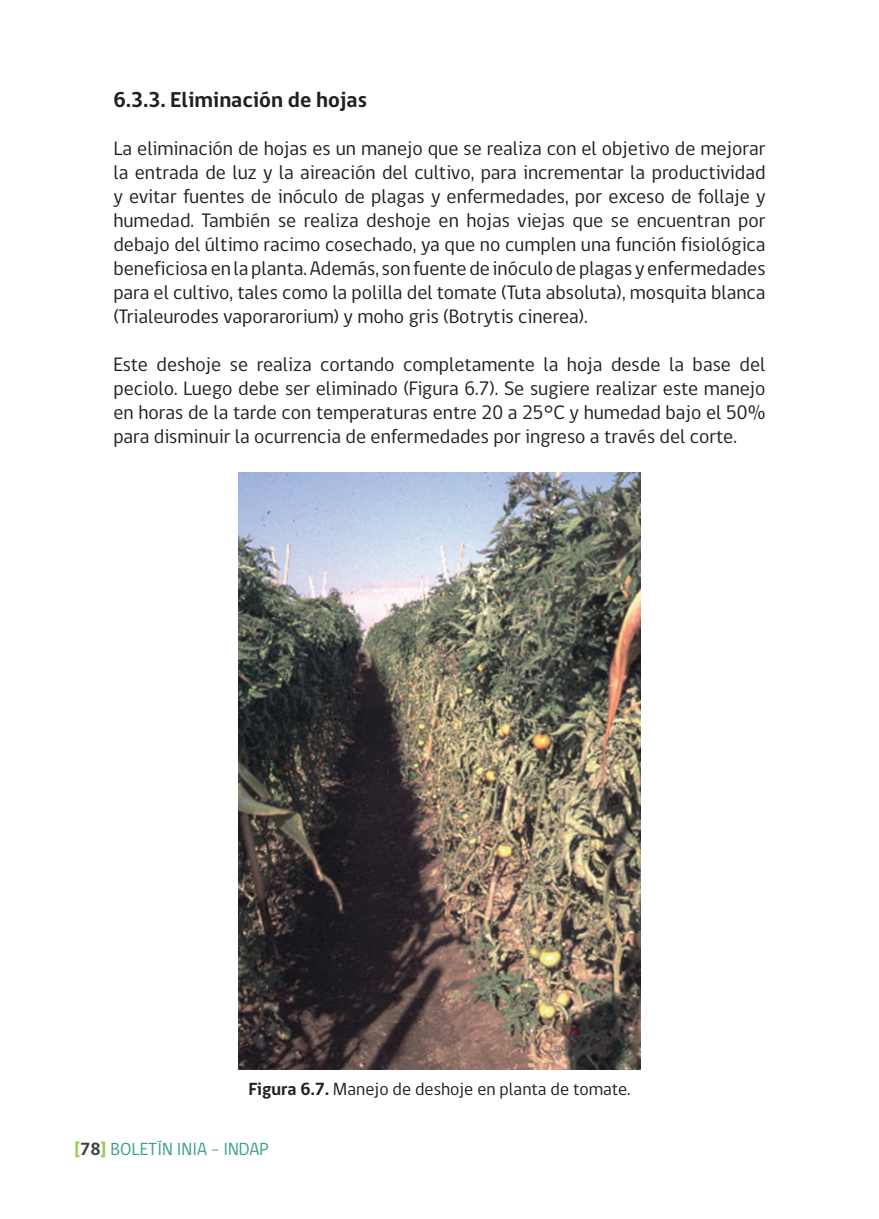
<style>
.page{position:relative;width:879px;height:1219px;background:#fff}
.page>*{position:absolute;margin:0;border:0;box-sizing:border-box;transform-origin:0 0}
.t1{font:700 22px "gob CL";color:#231f20}
.t2{font:20px/24px "gob CL";color:#231f20;text-align:justify}
.t3{font:18px "gob CL";color:#231f20}
.t4{font:18px "gob CL";color:#3c9f8b}
.s1{font-weight:700}
.s2{font-weight:700;color:#97cb52}
.s3{font-weight:700;color:#3e3e3f}
</style>
<div class="page">
<img style="left:238px;top:472px;width:403px;height:598px">
<p class="t1" style="left:113px;top:85px;width:255px">6.3.3. Eliminación de hojas</p>
<p class="t2" style="left:113px;top:137px;width:654px">La eliminación de hojas es un manejo que se realiza con el objetivo de mejorar la entrada de luz y la aireación del cultivo, para incrementar la productividad y evitar fuentes de inóculo de plagas y enfermedades, por exceso de follaje y humedad. También se realiza deshoje en hojas viejas que se encuentran por debajo del último racimo cosechado, ya que no cumplen una función fisiológica beneficiosa en la planta. Además, son fuente de inóculo de plagas y enfermedades para el cultivo, tales como la polilla del tomate (Tuta absoluta), mosquita blanca (Trialeurodes vaporarorium) y moho gris (Botrytis cinerea).</p>
<p class="t2" style="left:113px;top:353px;width:654px">Este deshoje se realiza cortando completamente la hoja desde la base del peciolo. Luego debe ser eliminado (Figura 6.7). Se sugiere realizar este manejo en horas de la tarde con temperaturas entre 20 a 25°C y humedad bajo el 50% para disminuir la ocurrencia de enfermedades por ingreso a través del corte.</p>
<p class="t3" style="left:248px;top:1076px;width:383px"><span class="s1">Figura 6.7.</span> Manejo de deshoje en planta de tomate.</p>
<p class="t4" style="left:74px;top:1136px;width:196px"><span class="s2">[</span><span class="s3">78</span><span class="s2">]</span> BOLETÍN INIA - INDAP</p>
</div>
